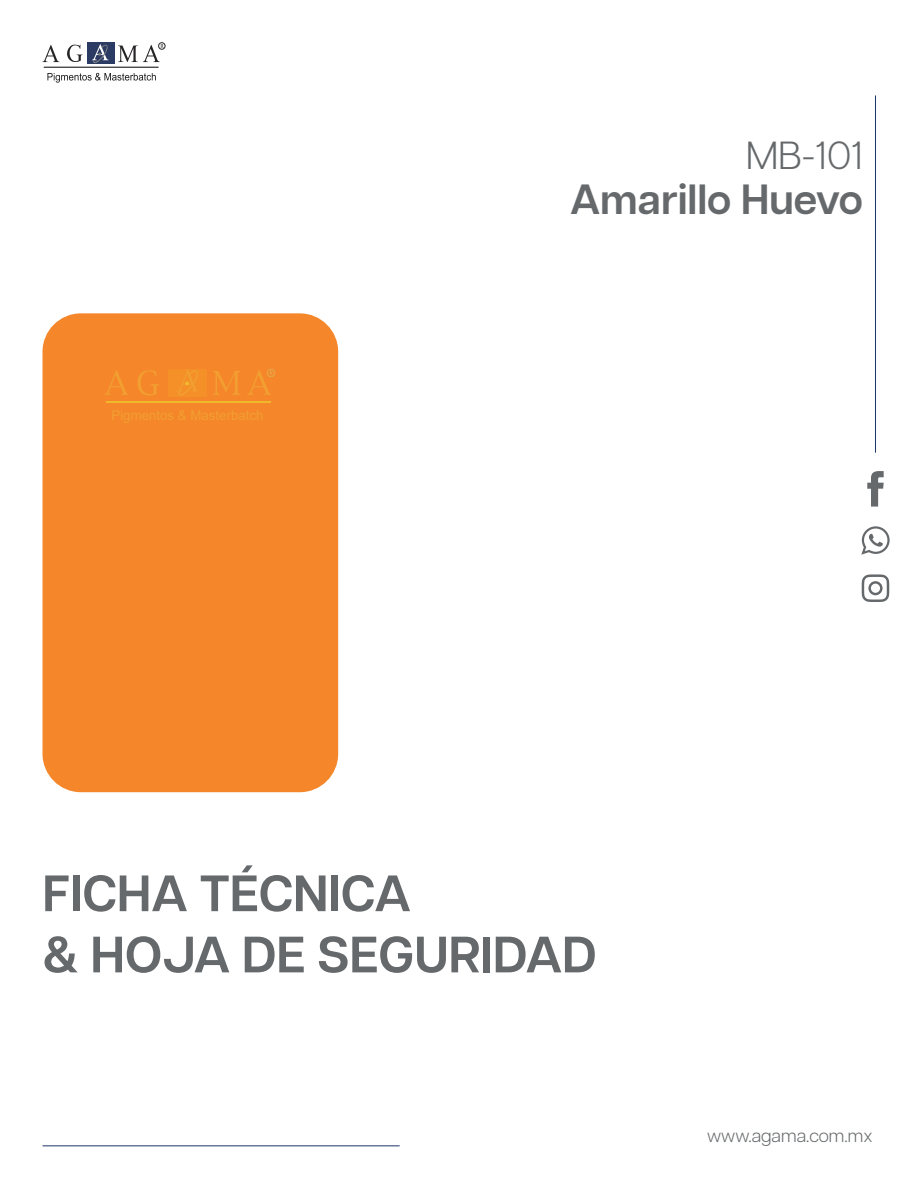
<style>
.page{position:relative;width:918px;height:1188px;background:#fff}
.page>*{position:absolute;margin:0;border:0;box-sizing:border-box;transform-origin:0 0}
.t1{font:600 51px "Articulat CF";color:#66696b}
.t2{font:600 42px "Articulat CF";color:#66696b}
.t3{font:300 39px "Articulat CF";color:#66696b}
.t4{font:300 18px "Articulat CF";color:#66696b}
</style>
<div class="page">
<div style="left:43px;top:313px;width:295px;height:479px;background:#f5872a;border-radius:38px"></div>
<hr style="left:106px;top:401px;width:165px;height:2px;background:#f0b92b">
<svg style="left:105px;top:370px;width:23px;height:25px"></svg>
<svg style="left:138px;top:370px;width:21px;height:26px"></svg>
<svg style="left:213px;top:371px;width:27px;height:24px"></svg>
<div style="left:168px;top:369px;width:39px;height:27px;background:#f49027"></div>
<svg style="left:178px;top:370px;width:20px;height:25px"></svg>
<svg style="left:248px;top:369px;width:27px;height:26px"></svg>
<svg style="left:47px;top:73px;width:109px;height:10px"></svg>
<svg style="left:43px;top:45px;width:16px;height:17px"></svg>
<div style="left:87px;top:43px;width:27px;height:21px;background:#2b3b63"></div>
<svg style="left:92px;top:44px;width:17px;height:19px"></svg>
<svg style="left:67px;top:44px;width:16px;height:18px"></svg>
<svg style="left:118px;top:44px;width:46px;height:18px"></svg>
<div style="left:158px;top:43px;width:7px;height:6px;border:1px solid #262426;border-radius:50%"></div>
<hr style="left:44px;top:67px;width:114px;height:1px;background:#000">
<hr style="left:875px;top:95px;width:1px;height:358px;background:#1d3566">
<hr style="left:43px;top:1145px;width:357px;height:1px;background:#1d3566">
<svg style="left:867px;top:471px;width:17px;height:36px"></svg>
<svg style="left:862px;top:574px;width:27px;height:28px"></svg>
<svg style="left:861px;top:526px;width:29px;height:29px"></svg>
<p class="t3" style="left:746px;top:134px;width:118px">MB-101</p>
<p class="t2" style="left:570px;top:175px;width:294px">Amarillo Huevo</p>
<p class="t1" style="left:43px;top:864px;width:370px">FICHA TÉCNICA</p>
<p class="t1" style="left:43px;top:925px;width:556px">&amp; HOJA DE SEGURIDAD</p>
<p class="t4" style="left:707px;top:1125px;width:167px">www.agama.com.mx</p>
</div>
